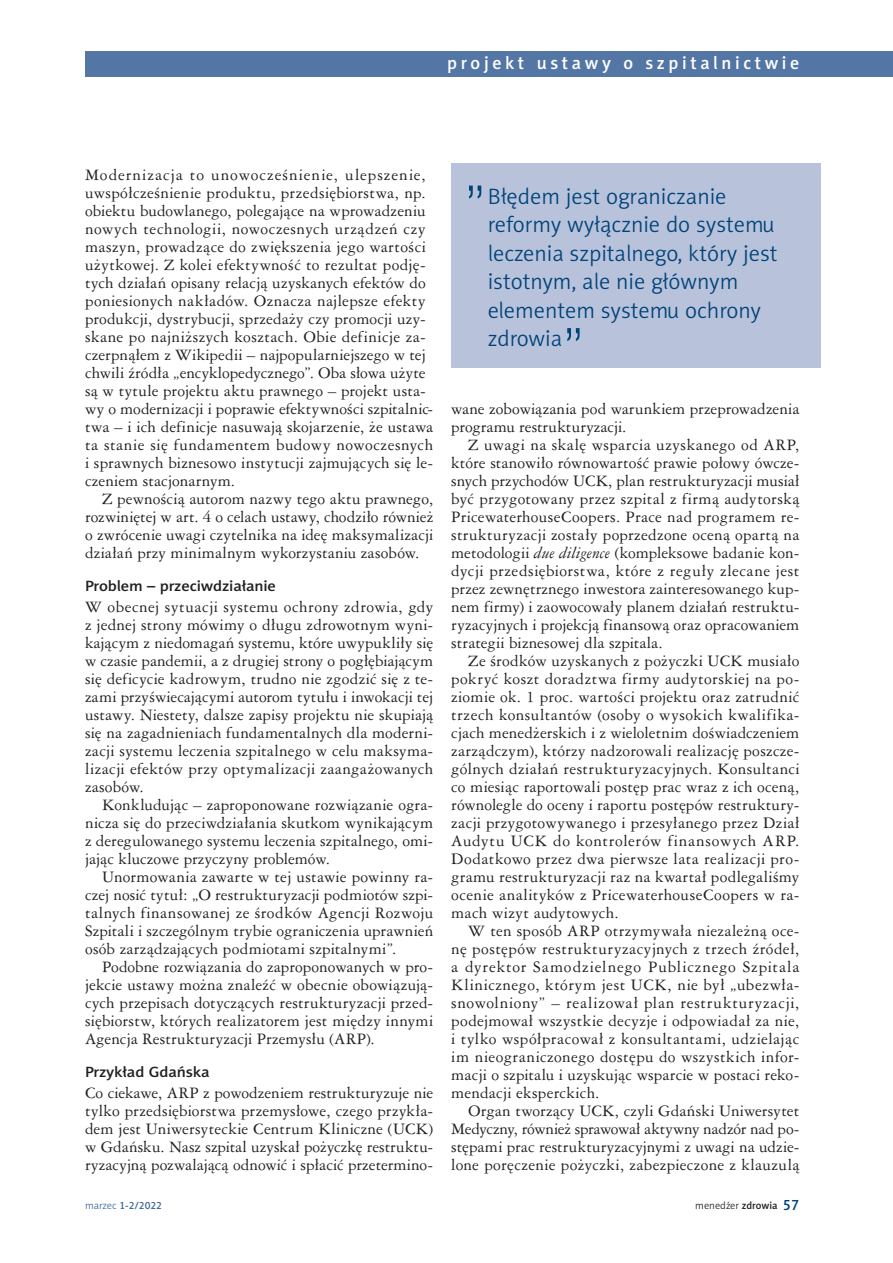
<style>
.page{position:relative;width:893px;height:1263px;background:#fff}
.page>*{position:absolute;margin:0;border:0;box-sizing:border-box;transform-origin:0 0}
.Wybicie{font:52.5px "Swis 721 Lt PL";color:#004279}
.Wybicie-2{font:22.5px/28.5px "Naomi Sans EFN Light";color:#004279}
.Belka_prawa{font:18px "Naomi Sans EFN Medium";letter-spacing:.2em;color:#fff}
.tekst{font:15px/18px "Ameri Garmnd PL";letter-spacing:.015em;color:#231f20;text-align:justify}
.tekst_bez_wciecia{font:15px/18px "Ameri Garmnd PL";letter-spacing:.015em;color:#231f20}
.srodtytul_1{font:15px "Naomi Sans EFN Medium";letter-spacing:-.01em;color:#231f20;scale:1.1 1}
.t1{font:10.5px "Naomi Sans EFN Light";color:#231f20}
.t2{font:10.5px "Naomi Sans EFN Medium";color:#3d6799}
.s1{font-style:italic}
.s2{font-family:"Naomi Sans EFN Light"}
.s3{font-family:"Naomi Sans EFN Medium"}
.s4{font-family:"Naomi Sans EFN Medium";font-size:15px;color:#004279}
</style>
<div class="page">
<div style="left:85px;top:51px;width:808px;height:26px;background:#5476a5"></div>
<div style="left:451px;top:163px;width:370px;height:205px;background:#b8c3db"></div>
<p class="Belka_prawa" style="left:447px;top:52px;width:354px">projekt ustawy o szpitalnictwie</p>
<p class="tekst_bez_wciecia" style="left:85px;top:165px;width:350px">Modernizacja to unowocześnienie, ulepszenie, uwspółcześnienie produktu, przedsiębiorstwa, np. obiektu budowlanego, polegające na wprowadzeniu nowych technologii, nowoczesnych urządzeń czy maszyn, prowadzące do zwiększenia jego wartości użytkowej. Z kolei efektywność to rezultat podję&shy;tych działań opisany relacją uzyskanych efektów do poniesionych nakładów. Oznacza najlepsze efekty produkcji, dystrybucji, sprzedaży czy promocji uzy&shy;skane po najniższych kosztach. Obie definicje za&shy;czerpnąłem z Wikipedii – najpopularniejszego w tej chwili źródła „encyklopedycznego”. Oba słowa użyte są w tytule projektu aktu prawnego – projekt usta&shy;wy o modernizacji i poprawie efektywności szpitalnic&shy;twa – i ich definicje nasuwają skojarzenie, że ustawa ta stanie się fundamentem budowy nowoczesnych i sprawnych biznesowo instytucji zajmujących się le&shy;czeniem stacjonarnym.</p>
<p class="tekst" style="left:85px;top:489px;width:350px;text-indent:17px">Z pewnością autorom nazwy tego aktu prawnego, rozwiniętej w art. 4 o celach ustawy, chodziło również o zwrócenie uwagi czytelnika na ideę maksymalizacji działań przy minimalnym wykorzystaniu zasobów.</p>
<p class="srodtytul_1" style="left:85px;top:577px;width:175px">Problem – przeciwdziałanie</p>
<p class="tekst_bez_wciecia" style="left:85px;top:597px;width:350px;text-align:justify">W obecnej sytuacji systemu ochrony zdrowia, gdy z jednej strony mówimy o długu zdrowotnym wyni&shy;kającym z niedomagań systemu, które uwypukliły się w czasie pandemii, a z drugiej strony o pogłębiającym się deficycie kadrowym, trudno nie zgodzić się z te&shy;zami przyświecającymi autorom tytułu i inwokacji tej ustawy. Niestety, dalsze zapisy projektu nie skupiają się na zagadnieniach fundamentalnych dla moderni&shy;zacji systemu leczenia szpitalnego w celu maksyma&shy;lizacji efektów przy optymalizacji zaangażowanych zasobów.</p>
<p class="tekst" style="left:85px;top:795px;width:350px;text-indent:17px">Konkludując – zaproponowane rozwiązanie ogra&shy;nicza się do przeciwdziałania skutkom wynikającym z deregulowanego systemu leczenia szpitalnego, omi&shy;jając kluczowe przyczyny problemów.</p>
<p class="tekst" style="left:85px;top:867px;width:350px;text-indent:17px">Unormowania zawarte w tej ustawie powinny ra&shy;czej nosić tytuł: „O restrukturyzacji podmiotów szpi&shy;talnych finansowanej ze środków Agencji Rozwoju Szpitali i szczególnym trybie ograniczenia uprawnień osób zarządzających podmiotami szpitalnymi”.</p>
<p class="tekst" style="left:85px;top:957px;width:350px;text-indent:17px">Podobne rozwiązania do zaproponowanych w pro&shy;jekcie ustawy można znaleźć w obecnie obowiązują&shy;cych przepisach dotyczących restrukturyzacji przed&shy;siębiorstw, których realizatorem jest między innymi Agencja Restrukturyzacji Przemysłu (ARP).</p>
<p class="srodtytul_1" style="left:85px;top:1063px;width:115px">Przykład Gdańska</p>
<p class="tekst_bez_wciecia" style="left:85px;top:1083px;width:350px;text-align:justify">Co ciekawe, ARP z powodzeniem restrukturyzuje nie tylko przedsiębiorstwa przemysłowe, czego przykła&shy;dem jest Uniwersyteckie Centrum Kliniczne (UCK) w Gdańsku. Nasz szpital uzyskał pożyczkę restruktu&shy;ryzacyjną pozwalającą odnowić i spłacić przetermino-</p>
<p class="Wybicie" style="left:464px;top:172px;width:24px">”</p>
<p class="Wybicie-2" style="left:488px;top:182px;width:291px">Błędem jest ograniczanie reformy wyłącznie do systemu leczenia szpitalnego, który jest istotnym, ale nie głównym elementem systemu ochrony zdrowia</p>
<p class="Wybicie" style="left:562px;top:314px;width:24px">”</p>
<p class="tekst_bez_wciecia" style="left:451px;top:399px;width:350px">wane zobowiązania pod warunkiem przeprowadzenia programu restrukturyzacji.</p>
<p class="tekst" style="left:451px;top:435px;width:350px;text-indent:17px">Z uwagi na skalę wsparcia uzyskanego od ARP, które stanowiło równowartość prawie połowy ówcze&shy;snych przychodów UCK, plan restrukturyzacji musiał być przygotowany przez szpital z firmą audytorską PricewaterhouseCoopers. Prace nad programem re&shy;strukturyzacji zostały poprzedzone oceną opartą na metodologii <span class="s1">due diligence</span> (kompleksowe badanie kon&shy;dycji przedsiębiorstwa, które z reguły zlecane jest przez zewnętrznego inwestora zainteresowanego kup&shy;nem firmy) i zaowocowały planem działań restruktu&shy;ryzacyjnych i projekcją finansową oraz opracowaniem strategii biznesowej dla szpitala.</p>
<p class="tekst" style="left:451px;top:651px;width:350px;text-indent:17px">Ze środków uzyskanych z pożyczki UCK musiało pokryć koszt doradztwa firmy audytorskiej na po&shy;ziomie ok. 1 proc. wartości projektu oraz zatrudnić trzech konsultantów (osoby o wysokich kwalifika&shy;cjach menedżerskich i z wieloletnim doświadczeniem zarządczym), którzy nadzorowali realizację poszcze&shy;gólnych działań restrukturyzacyjnych. Konsultanci co miesiąc raportowali postęp prac wraz z ich oceną, równolegle do oceny i raportu postępów restruktury&shy;zacji przygotowywanego i przesyłanego przez Dział Audytu UCK do kontrolerów finansowych ARP.<br>Dodatkowo przez dwa pierwsze lata realizacji pro&shy;gramu restrukturyzacji raz na kwartał podlegaliśmy ocenie analityków z PricewaterhouseCoopers w ra&shy;mach wizyt audytowych.</p>
<p class="tekst" style="left:451px;top:921px;width:350px;text-indent:17px">W ten sposób ARP otrzymywała niezależną oce&shy;nę postępów restrukturyzacyjnych z trzech źródeł, a dyrektor Samodzielnego Publicznego Szpitala Klinicznego, którym jest UCK, nie był „ubezwła&shy;snowolniony” – realizował plan restrukturyzacji, podejmował wszystkie decyzje i odpowiadał za nie, i tylko współpracował z konsultantami, udzielając im nieograniczonego dostępu do wszystkich infor&shy;macji o szpitalu i uzyskując wsparcie w postaci reko&shy;mendacji eksperckich.</p>
<p class="tekst" style="left:451px;top:1101px;width:350px;text-indent:17px">Organ tworzący UCK, czyli Gdański Uniwersytet Medyczny, również sprawował aktywny nadzór nad po&shy;stępami prac restrukturyzacyjnymi z uwagi na udzie&shy;lone poręczenie pożyczki, zabezpieczone z klauzulą</p>
<p class="t2" style="left:85px;top:1199px;width:79px"><span class="s2">marzec</span> 1-2/2022</p>
<p class="t1" style="left:695px;top:1199px;width:106px">menedżer <span class="s3">zdrowia</span> <span class="s4">57</span></p>
</div>
